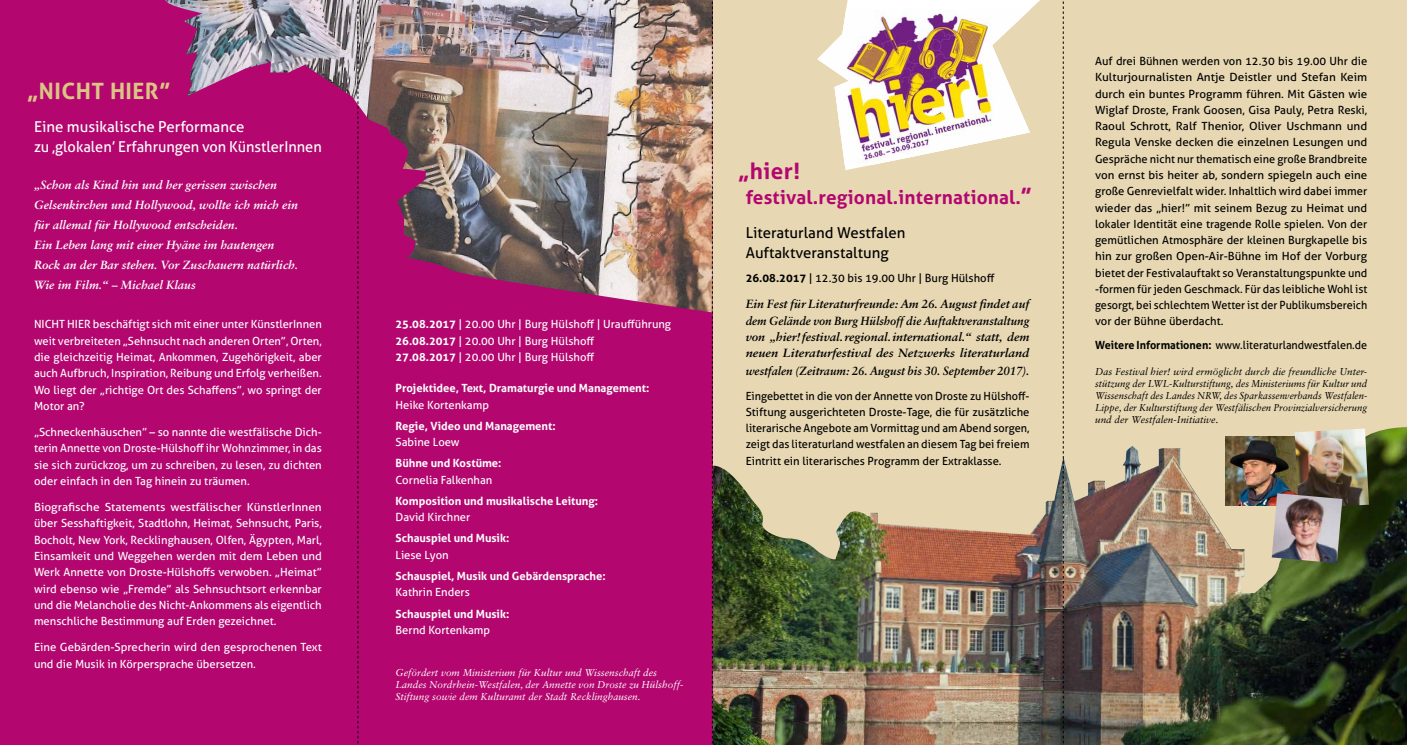
<style>
.page{position:relative;width:1407px;height:745px;background:#fff}
.page>*{position:absolute;margin:0;border:0;box-sizing:border-box;transform-origin:0 0}
.t1{font:700 22.5px "Aller";letter-spacing:.02em;color:#dbc585}
.t2{font:700 22.5px "Aller";color:#b3076f}
.t3{font:700 19px "Aller";letter-spacing:.01em;color:#b3076f}
.t4{font:15px/20px "Aller";color:#fff}
.t5{font:15px/20px "Aller";color:#000}
.t6{font:italic 700 11.88px/20px "Sabon";color:#fff}
.t7{font:italic 700 11.88px/16.2px "Sabon";color:#000;text-align:justify}
.t8{font:italic 700 11.88px "Sabon";color:#000;scale:.96 1}
.t9{font:11.25px/16.2px "Aller";color:#000;text-align:justify}
.t10{font:11.25px/16.2px "Aller";color:#fff}
.t11{font:11.25px/16.2px "Aller";color:#fff;text-align:justify;scale:1.05 1}
.t12{font:700 11.25px "Aller";color:#fff}
.t13{font:11.25px "Aller";color:#000;scale:.96 1}
.t14{font:italic 10px/11.9px "Sabon";color:#000;text-align:justify}
.t15{font:italic 10px/11.9px "Sabon";color:#fff}
.s1{font-weight:700}
.s2{font-size:22.5px}
</style>
<div class="page">
<div style="left:713px;top:0;width:694px;height:744px;background:#e7d8b3"></div>
<img style="left:713px;top:427px;width:694px;height:317px">
<div style="left:0;top:0;width:713px;height:744px;background:#b3076f"></div>
<img style="left:165px;top:0;width:547px;height:312px">
<svg style="left:844px;top:0;width:196px;height:170px"></svg>
<img style="left:817px;top:9px;width:213px;height:156px">
<img style="left:1226px;top:436px;width:68px;height:69px">
<img style="left:1294px;top:428px;width:75px;height:80px">
<img style="left:1271px;top:493px;width:71px;height:69px">
<svg style="left:358px;top:0;width:1px;height:744px"></svg>
<svg style="left:712px;top:0;width:1px;height:744px"></svg>
<svg style="left:1063px;top:1px;width:1px;height:743px"></svg>
<h1 class="t1" style="left:27px;top:77px;width:145px">„NICHT HIER”</h1>
<h3 class="t4" style="left:34px;top:117px;width:289px">Eine musikalische Performance<br>zu ,glokalen’ Erfahrungen von KünstlerInnen</h3>
<p class="t6" style="left:34px;top:174px;width:266px">„Schon als Kind hin und her gerissen zwischen Gelsenkirchen und Hollywood, wollte ich mich ein für allemal für Hollywood entscheiden.<br>Ein Leben lang mit einer Hyäne im hautengen Rock an der Bar stehen. Vor Zuschauern natürlich.<br>Wie im Film.“ – Michael Klaus</p>
<p class="t10" style="left:34px;top:316px;width:289px;text-align:justify">NICHT HIER beschäftigt sich mit einer unter KünstlerInnen weit verbreiteten „Sehnsucht nach anderen Orten”, Orten, die gleichzeitig Heimat, Ankommen, Zugehörigkeit, aber auch Aufbruch, Inspiration, Reibung und Erfolg verheißen.<br>Wo liegt der „richtige Ort des Schaffens”, wo springt der Motor an?</p>
<p class="t10" style="left:34px;top:423px;width:289px;text-align:justify">„Schneckenhäuschen” – so nannte die westfälische Dich&shy;terin Annette von Droste-Hülshoff ihr Wohnzimmer, in das sie sich zurückzog, um zu schreiben, zu lesen, zu dichten oder einfach in den Tag hinein zu träumen.</p>
<p class="t11" style="left:34px;top:498px;width:276px">Biografische Statements westfälischer KünstlerInnen über Sesshaftigkeit, Stadtlohn, Heimat, Sehnsucht, Paris, Bocholt, New York, Recklinghausen, Olfen, Ägypten, Marl, Einsamkeit und Weggehen werden mit dem Leben und Werk Annette von Droste-Hülshoffs verwoben. „Heimat” wird ebenso wie „Fremde” als Sehnsuchtsort erkennbar und die Melancholie des Nicht-Ankommens als eigentlich menschliche Bestimmung auf Erden gezeichnet.</p>
<p class="t10" style="left:34px;top:638px;width:289px">Eine Gebärden-Sprecherin wird den gesprochenen Text und die Musik in Körpersprache übersetzen.</p>
<p class="t10" style="left:395px;top:316px;width:277px"><span class="s1">25.08.2017</span> | 20.00 Uhr | Burg Hülshoff | Uraufführung<br><span class="s1">26.08.2017</span> | 20.00 Uhr | Burg Hülshoff<br><span class="s1">27.08.2017</span> | 20.00 Uhr | Burg Hülshoff</p>
<p class="t12" style="left:395px;top:381px;width:255px">Projektidee, Text, Dramaturgie und Management:</p>
<p class="t10" style="left:395px;top:396px;width:95px">Heike Kortenkamp</p>
<p class="t12" style="left:395px;top:418px;width:162px">Regie, Video und Management:</p>
<p class="t10" style="left:395px;top:433px;width:66px">Sabine Loew</p>
<p class="t12" style="left:395px;top:456px;width:108px">Bühne und Kostüme:</p>
<p class="t10" style="left:395px;top:471px;width:98px">Cornelia Falkenhan</p>
<p class="t12" style="left:395px;top:493px;width:204px">Komposition und musikalische Leitung:</p>
<p class="t10" style="left:395px;top:508px;width:76px">David Kirchner</p>
<p class="t12" style="left:395px;top:531px;width:115px">Schauspiel und Musik:</p>
<p class="t10" style="left:395px;top:546px;width:55px">Liese Lyon</p>
<p class="t12" style="left:395px;top:568px;width:212px">Schauspiel, Musik und Gebärdensprache:</p>
<p class="t10" style="left:395px;top:583px;width:76px">Kathrin Enders</p>
<p class="t12" style="left:395px;top:606px;width:115px">Schauspiel und Musik:</p>
<p class="t10" style="left:395px;top:621px;width:96px">Bernd Kortenkamp</p>
<p class="t15" style="left:395px;top:665px;width:289px">Gefördert vom Ministerium für Kultur und Wissenschaft des<br>Landes Nordrhein-Westfalen, der Annette von Droste zu Hülshoff-<br>Stiftung sowie dem Kulturamt der Stadt Recklinghausen.</p>
<h1 class="t2" style="left:738px;top:157px;width:64px">„hier!</h1>
<h2 class="t3" style="left:746px;top:185px;width:288px">festival.regional.international.<span class="s2">”</span></h2>
<h3 class="t5" style="left:746px;top:223px;width:161px">Literaturland Westfalen<br>Auftaktveranstaltung</h3>
<p class="t9" style="left:746px;top:269px;width:250px"><span class="s1">26.08.2017</span> | 12.30 bis 19.00 Uhr | Burg Hülshoff</p>
<p class="t7" style="left:746px;top:295px;width:285px">Ein Fest für Literaturfreunde: Am 26. August findet auf dem Gelände von Burg Hülshoff die Auftaktveranstaltung von „hier!festival.regional.international.“ statt, dem neuen Literaturfestival des Netzwerks literaturland</p>
<p class="t8" style="left:746px;top:363px;width:297px">westfalen (Zeitraum: 26. August bis 30. September 2017).</p>
<p class="t9" style="left:746px;top:387px;width:285px">Eingebettet in die von der Annette von Droste zu Hülshoff-Stiftung ausgerichteten Droste-Tage, die für zusätzliche literarische Angebote am Vormittag und am Abend sorgen, zeigt das literaturland westfalen an diesem Tag bei freiem Eintritt ein literarisches Programm der Extraklasse.</p>
<p class="t9" style="left:1095px;top:53px;width:274px">Auf drei Bühnen werden von 12.30 bis 19.00 Uhr die Kulturjournalisten Antje Deistler und Stefan Keim durch ein buntes Programm führen. Mit Gästen wie Wiglaf Droste, Frank Goosen, Gisa Pauly, Petra Reski, Raoul Schrott, Ralf Thenior, Oliver Uschmann und Regula Venske decken die einzelnen Lesungen und Gespräche nicht nur thematisch eine große Brandbreite von ernst bis heiter ab, sondern spiegeln auch eine große Genrevielfalt wider. Inhaltlich wird dabei immer wieder das „hier!” mit seinem Bezug zu Heimat und lokaler Identität eine tragende Rolle spielen. Von der gemütlichen Atmosphäre der kleinen Burgkapelle bis hin zur großen Open-Air-Bühne im Hof der Vorburg bietet der Festivalauftakt so Veranstaltungspunkte und -formen für jeden Geschmack. Für das leibliche Wohl ist gesorgt, bei schlechtem Wetter ist der Publikumsbereich vor der Bühne überdacht.</p>
<p class="t13" style="left:1095px;top:338px;width:285px"><span class="s1">Weitere Informationen:</span> www.literaturlandwestfalen.de</p>
<p class="t14" style="left:1095px;top:365px;width:274px">Das Festival hier! wird ermöglicht durch die freundliche Unter&shy;stützung der LWL-Kulturstiftung, des Ministeriums für Kultur und Wissenschaft des Landes NRW, des Sparkassenverbands Westfalen-Lippe, der Kulturstiftung der Westfälischen Provinzialversicherung und der Westfalen-Initiative.</p>
</div>
